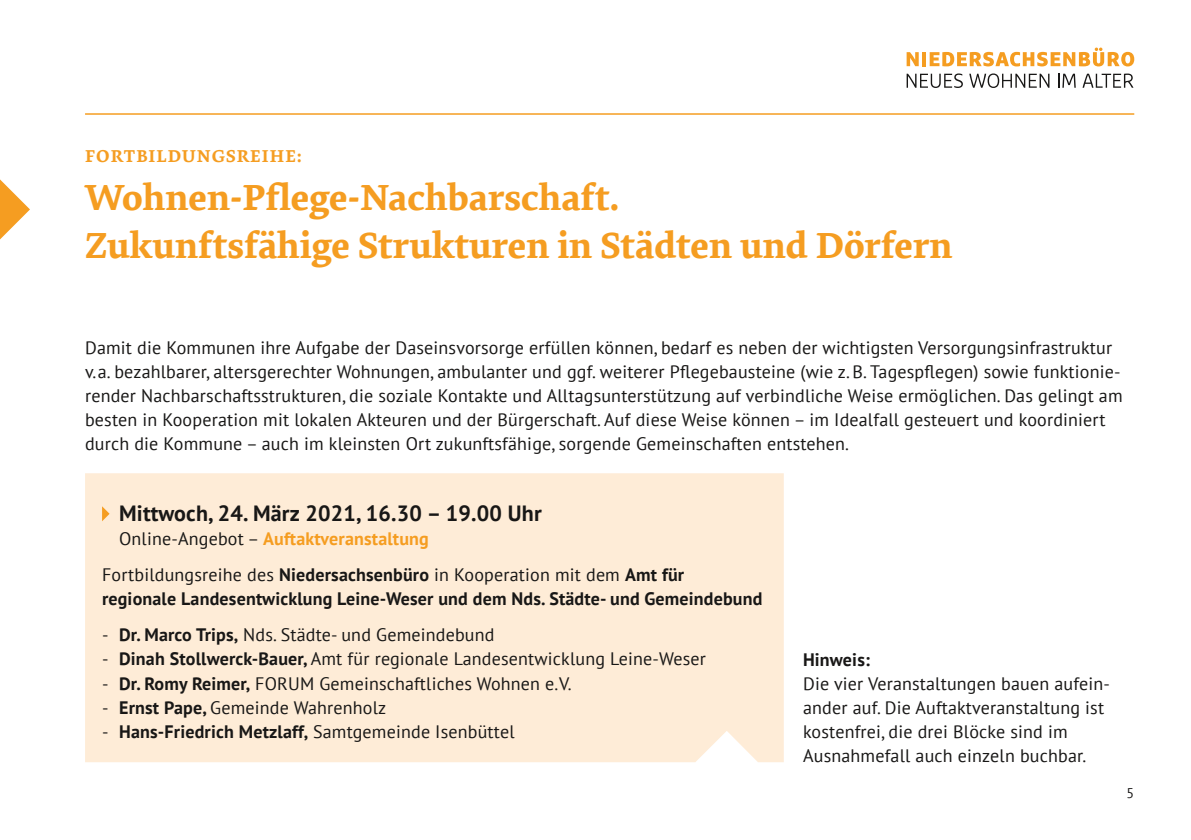
<style>
.page{position:relative;width:1191px;height:840px;background:#fff}
.page>*{position:absolute;margin:0;border:0;box-sizing:border-box;transform-origin:0 0}
.H1-Headline_9_pt{font:700 38px/48px "Elena Basic";color:#f59d21}
.Datum{font:700 22px "PT Sans";letter-spacing:.01em;color:#181716}
.Fließtext{font:18px/24px "PT Sans";letter-spacing:.01em;color:#181716}
.Fließtext_Kasten_mit_Abstand{font:700 18px/24px "PT Sans";letter-spacing:.01em;color:#181716}
.Adresse_Kasten{font:700 18px "PT Sans";letter-spacing:.01em;color:#f59d21}
.H1-Headline_9_pt-2{font:700 18px "Elena Basic";letter-spacing:.06em;color:#f59d21}
.Fließtext-2{font:700 18px "PT Sans";letter-spacing:.01em;color:#181716}
.t1{font:14px "PT Sans";color:#181716}
.s1{font-weight:400;color:#181716}
.s2{font-weight:400}
.s3{font-weight:700}
</style>
<div class="page">
<svg style="left:906px;top:52px;width:12px;height:14px"></svg>
<hr style="left:922px;top:52px;width:4px;height:14px;background:#f59d21">
<svg style="left:929px;top:48px;width:205px;height:18px"></svg>
<svg style="left:906px;top:73px;width:57px;height:15px"></svg>
<svg style="left:969px;top:73px;width:80px;height:15px"></svg>
<svg style="left:1058px;top:74px;width:17px;height:14px"></svg>
<svg style="left:1082px;top:73px;width:51px;height:15px"></svg>
<hr style="left:85px;top:113px;width:1049px;height:2px;background:#f59d21">
<svg style="left:0;top:179px;width:30px;height:60px"></svg>
<div style="left:85px;top:473px;width:698px;height:288px;background:#feecd7"></div>
<svg style="left:102px;top:506px;width:8px;height:15px"></svg>
<h1 class="H1-Headline_9_pt-2" style="left:85px;top:142px;width:218px">FORTBILDUNGSREIHE:</h1>
<h1 class="H1-Headline_9_pt" style="left:85px;top:170px;width:869px">Wohnen-Pflege-Nachbarschaft.<br>Zukunftsfähige Strukturen in Städten und Dörfern</h1>
<p class="Fließtext" style="left:85px;top:335px;width:1039px">Damit die Kommunen ihre Aufgabe der Daseinsvorsorge erfüllen können, bedarf es neben der wichtigsten Versorgungsinfrastruktur v.a. bezahlbarer, altersgerechter Wohnungen, ambulanter und ggf. weiterer Pflegebausteine (wie z.B. Tagespflegen) sowie funktionie&shy;render Nachbarschaftsstrukturen, die soziale Kontakte und Alltagsunterstützung auf verbindliche Weise ermöglichen. Das gelingt am besten in Kooperation mit lokalen Akteuren und der Bürgerschaft. Auf diese Weise können – im Idealfall gesteuert und koordiniert durch die Kommune – auch im kleinsten Ort zukunftsfähige, sorgende Gemeinschaften entstehen.</p>
<h2 class="Datum" style="left:119px;top:498px;width:424px">Mittwoch, 24. März 2021, 16.30 – 19.00 Uhr</h2>
<p class="Adresse_Kasten" style="left:119px;top:526px;width:311px"><span class="s1">Online-Angebot –</span> Auftaktveranstaltung</p>
<p class="Fließtext_Kasten_mit_Abstand" style="left:102px;top:562px;width:662px"><span class="s2">Fortbildungsreihe des</span> Niedersachsenbüro <span class="s2">in Kooperation mit dem</span> Amt für regionale Landesentwicklung Leine-Weser und dem Nds. Städte- und Gemeindebund</p>
<p class="Fließtext" style="left:102px;top:622px;width:394px">- <span class="s3">Dr. Marco Trips,</span> Nds. Städte- und Gemeindebund</p>
<p class="Fließtext" style="left:102px;top:646px;width:605px">- <span class="s3">Dinah Stollwerck-Bauer,</span> Amt für regionale Landesentwicklung Leine-Weser</p>
<p class="Fließtext" style="left:102px;top:670px;width:471px">- <span class="s3">Dr. Romy Reimer,</span> FORUM Gemeinschaftliches Wohnen e.V.</p>
<p class="Fließtext" style="left:102px;top:694px;width:286px">- <span class="s3">Ernst Pape,</span> Gemeinde Wahrenholz</p>
<p class="Fließtext" style="left:102px;top:718px;width:414px">- <span class="s3">Hans-Friedrich Metzlaff,</span> Samtgemeinde Isenbüttel</p>
<p class="Fließtext-2" style="left:803px;top:647px;width:68px">Hinweis:</p>
<p class="Fließtext" style="left:803px;top:671px;width:308px">Die vier Veranstaltungen bauen aufein&shy;ander auf. Die Auftaktveranstaltung ist kostenfrei, die drei Blöcke sind im Ausnahmefall auch einzeln buchbar.</p>
<p class="t1" style="left:1126px;top:783px;width:9px">5</p>
</div>
